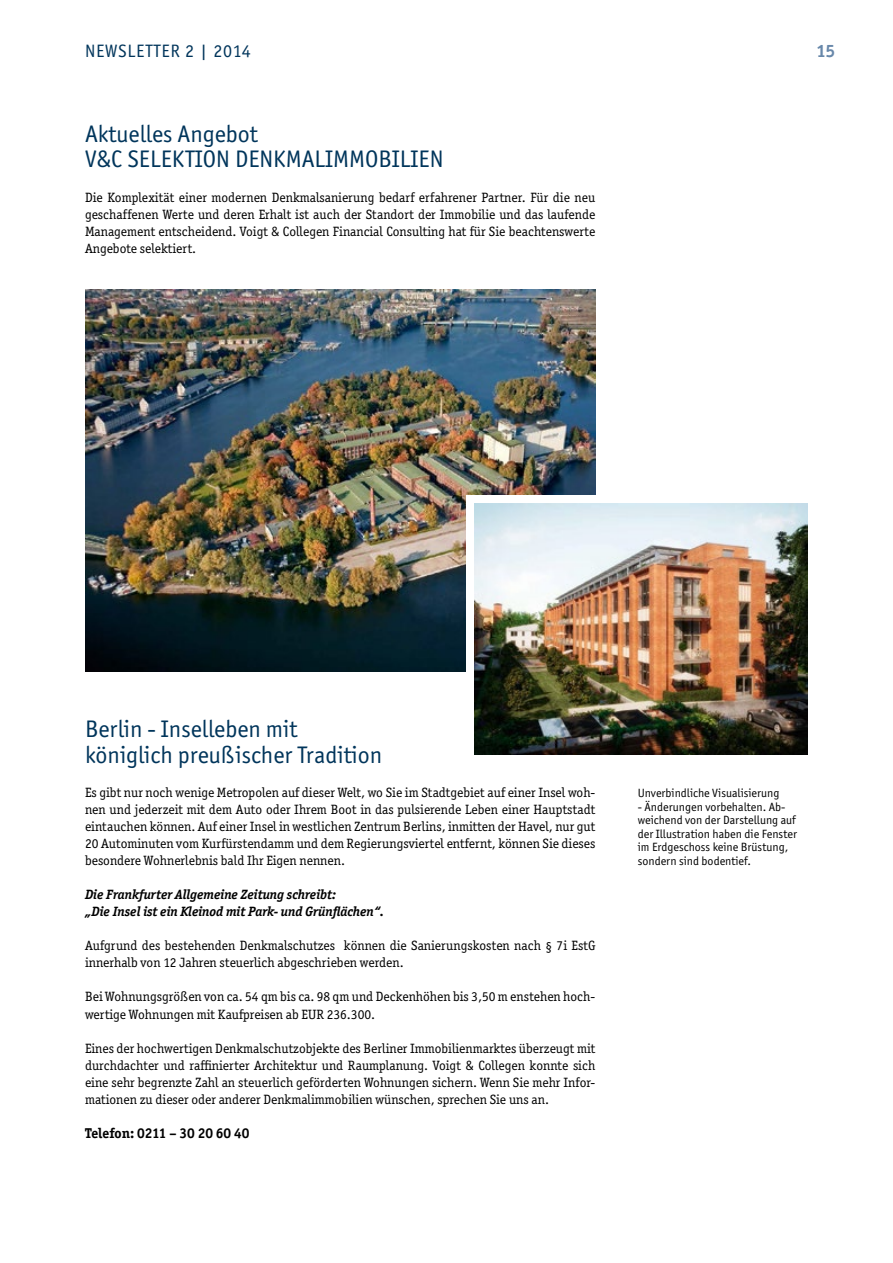
<style>
.page{position:relative;width:893px;height:1263px;background:#fff}
.page>*{position:absolute;margin:0;border:0;box-sizing:border-box;transform-origin:0 0}
.t1{font:24px/25.5px "Officina San ITC";color:#00355b}
.t2{font:18px "Officina San ITC";letter-spacing:.04em;color:#00355b}
.t3{font:700 18px "Officina San ITC";color:#6888aa}
.t4{font:700 14.25px "Officina Ser ITC";color:#000}
.t5{font:13.5px/17px "Officina Ser ITC";color:#000;text-align:justify}
.t6{font:italic 700 13.5px/17px "Officina Ser ITC";color:#000}
.t7{font:12px/13.5px "Officina San ITC";color:#000}
</style>
<div class="page">
<img style="left:85px;top:289px;width:510px;height:383px">
<div style="left:466px;top:495px;width:333px;height:251px;background:#fff"></div>
<img style="left:474px;top:503px;width:334px;height:252px">
<h2 class="t2" style="left:85px;top:41px;width:167px">NEWSLETTER 2 | 2014</h2>
<h2 class="t3" style="left:816px;top:40px;width:20px">15</h2>
<h1 class="t1" style="left:85px;top:121px;width:360px">Aktuelles Angebot<br>V&amp;C SELEKTION DENKMALIMMOBILIEN</h1>
<p class="t5" style="left:85px;top:189px;width:512px">Die Komplexität einer modernen Denkmalsanierung bedarf erfahrener Partner. Für die neu geschaffenen Werte und deren Erhalt ist auch der Standort der Immobilie und das laufende Management entscheidend. Voigt &amp; Collegen Financial Consulting hat für Sie beachtenswerte Angebote selektiert.</p>
<h1 class="t1" style="left:85px;top:716px;width:299px">Berlin - Inselleben mit königlich preußischer Tradition</h1>
<p class="t5" style="left:85px;top:784px;width:512px">Es gibt nur noch wenige Metropolen auf dieser Welt, wo Sie im Stadtgebiet auf einer Insel woh&shy;nen und jederzeit mit dem Auto oder Ihrem Boot in das pulsierende Leben einer Hauptstadt eintauchen können. Auf einer Insel in westlichen Zentrum Berlins, inmitten der Havel, nur gut 20 Autominuten vom Kurfürstendamm und dem Regierungsviertel entfernt, können Sie dieses besondere Wohnerlebnis bald Ihr Eigen nennen.</p>
<p class="t6" style="left:85px;top:886px;width:301px">Die Frankfurter Allgemeine Zeitung schreibt:<br>„Die Insel ist ein Kleinod mit Park- und Grünflächen“.</p>
<p class="t5" style="left:85px;top:937px;width:512px">Aufgrund des bestehenden Denkmalschutzes können die Sanierungskosten nach § 7i EstG innerhalb von 12 Jahren steuerlich abgeschrieben werden.</p>
<p class="t5" style="left:85px;top:988px;width:512px">Bei Wohnungsgrößen von ca. 54 qm bis ca. 98 qm und Deckenhöhen bis 3,50 m enstehen hoch&shy;wertige Wohnungen mit Kaufpreisen ab EUR 236.300.</p>
<p class="t5" style="left:85px;top:1039px;width:512px">Eines der hochwertigen Denkmalschutzobjekte des Berliner Immobilienmarktes überzeugt mit durchdachter und raffinierter Architektur und Raumplanung. Voigt &amp; Collegen konnte sich eine sehr begrenzte Zahl an steuerlich geförderten Wohnungen sichern. Wenn Sie mehr Infor&shy;mationen zu dieser oder anderer Denkmalimmobilien wünschen, sprechen Sie uns an.</p>
<p class="t4" style="left:85px;top:1124px;width:166px">Telefon: 0211 – 30 20 60 40</p>
<p class="t7" style="left:638px;top:786px;width:143px">Unverbindliche Visualisierung</p>
<p class="t7" style="left:638px;top:800px;width:161px">- Änderungen vorbehalten. Ab&shy;weichend von der Darstellung auf der Illustration haben die Fenster im Erdgeschoss keine Brüstung, sondern sind bodentief.</p>
</div>
